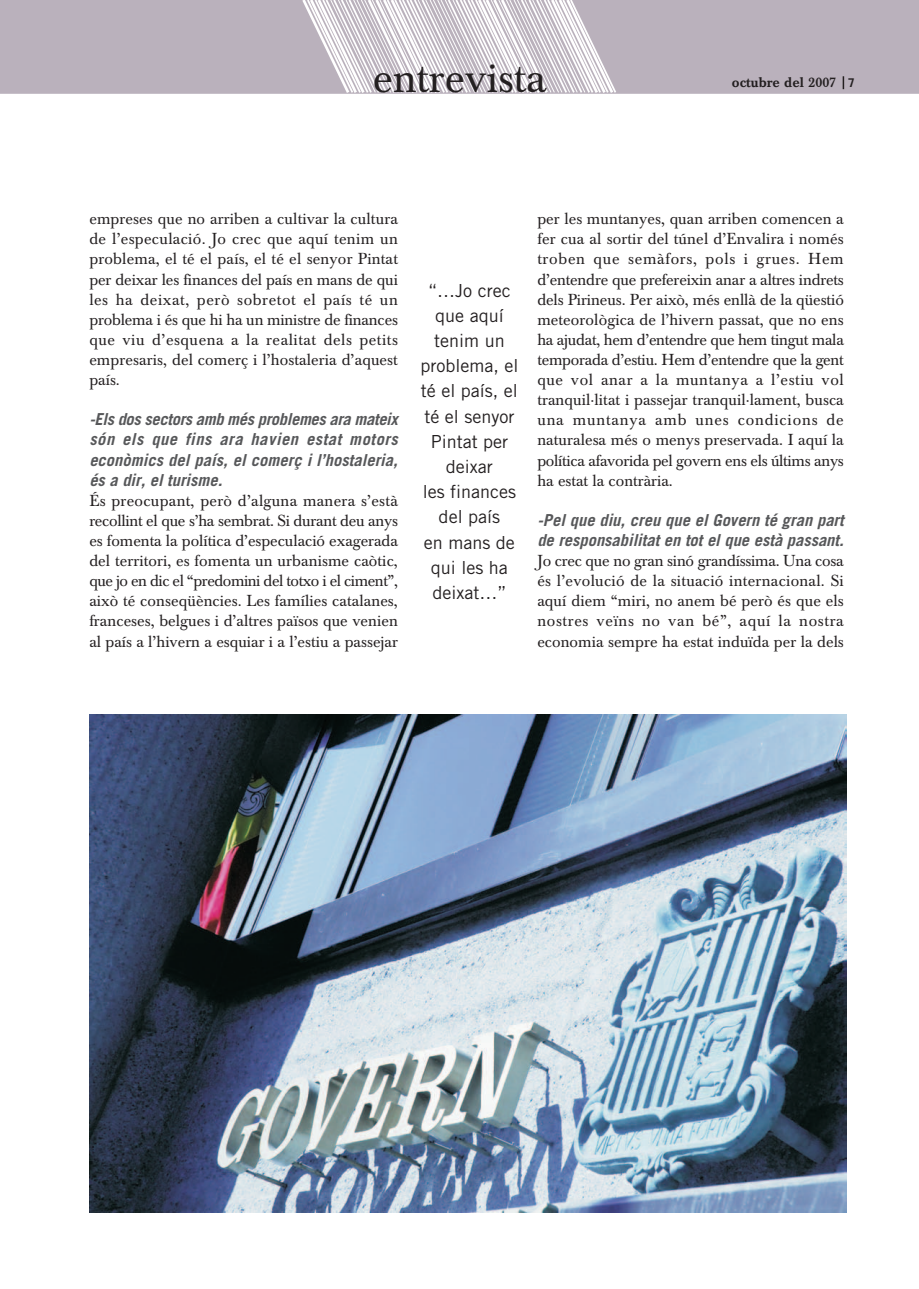
<style>
.page{position:relative;width:919px;height:1289px;background:#fff}
.page>*{position:absolute;margin:0;border:0;box-sizing:border-box;transform-origin:0 0}
.t1{font:42px "Baskerville BE";color:#231f20}
.t2{font:18px/25.2px "Trade Gothic";color:#231f20;text-align:center}
.t3{font:italic 700 16.5px/20.1px "Trade Gothic";color:#57585a;text-align:justify}
.t4{font:15.75px/20.1px "Baskerville BE";letter-spacing:.005em;color:#231f20;text-align:justify}
.t5{font:500 13.5px "Baskerville BE";color:#231f20}
.s1{font-family:"Trade Gothic";font-weight:700;font-size:12px}
</style>
<div class="page">
<div style="left:0;top:0;width:918px;height:94px;background:#bab1bc;border:2px solid #bab1bc"></div>
<svg style="left:300px;top:0;width:317px;height:94px"></svg>
<svg style="left:842px;top:76px;width:2px;height:13px"></svg>
<img style="left:89px;top:714px;width:757px;height:498px">
<h1 class="t1" style="left:373px;top:61px;width:175px">entrevista</h1>
<p class="t5" style="left:732px;top:77px;width:124px">octubre del 2007 <span class="s1">7</span></p>
<p class="t4" style="left:89px;top:210px;width:310px">empreses que no arriben a cultivar la cultura de l’especulació. Jo crec que aquí tenim un problema, el té el país, el té el senyor Pintat per deixar les finances del país en mans de qui les ha deixat, però sobretot el país té un problema i és que hi ha un ministre de finances que viu d’esquena a la realitat dels petits empresaris, del comerç i l’hostaleria d’aquest país.</p>
<p class="t3" style="left:89px;top:411px;width:313px">-Els dos sectors amb més problemes ara mateix són els que fins ara havien estat motors econòmics del país, el comerç i l’hostaleria, és a dir, el turisme.</p>
<p class="t4" style="left:89px;top:492px;width:310px">És preocupant, però d’alguna manera s’està recollint el que s’ha sembrat. Si durant deu anys es fomenta la política d’especulació exagerada del territori, es fomenta un urbanisme caòtic, que jo en dic el “predomini del totxo i el ciment”, això té conseqüències. Les famílies catalanes, franceses, belgues i d’altres països que venien al país a l’hivern a esquiar i a l’estiu a passejar</p>
<p class="t2" style="left:420px;top:279px;width:99px">“…Jo crec que aquí tenim un problema, el té el país, el té el senyor<br>Pintat per deixar<br>les finances del país<br>en mans de qui les ha deixat…”</p>
<p class="t4" style="left:537px;top:210px;width:308px">per les muntanyes, quan arriben comencen a fer cua al sortir del túnel d’Envalira i només troben que semàfors, pols i grues. Hem d’entendre que prefereixin anar a altres indrets dels Pirineus. Per això, més enllà de la qüestió meteorològica de l’hivern passat, que no ens ha ajudat, hem d’entendre que hem tingut mala temporada d’estiu. Hem d’entendre que la gent que vol anar a la muntanya a l’estiu vol tranquil·litat i passejar tranquil·lament, busca una muntanya amb unes condicions de naturalesa més o menys preservada. I aquí la política afavorida pel govern ens els últims anys ha estat la contrària.</p>
<p class="t3" style="left:537px;top:511px;width:311px">-Pel que diu, creu que el Govern té gran part de responsabilitat en tot el que està passant.</p>
<p class="t4" style="left:537px;top:552px;width:308px">Jo crec que no gran sinó grandíssima. Una cosa és l’evolució de la situació internacional. Si aquí diem “miri, no anem bé però és que els nostres veïns no van bé”, aquí la nostra economia sempre ha estat induïda per la dels</p>
</div>
